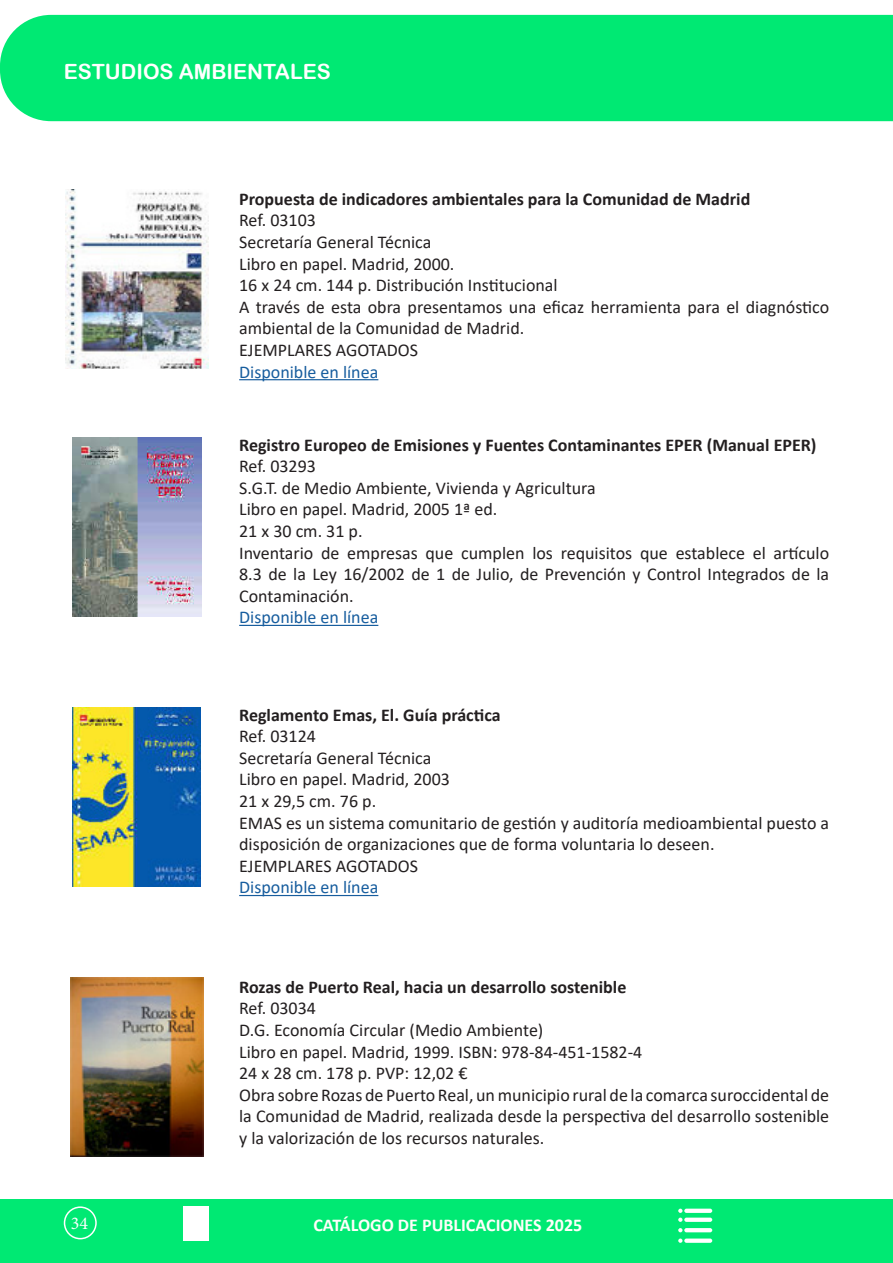
<style>
.page{position:relative;width:893px;height:1263px;background:#fff}
.page>*{position:absolute;margin:0;border:0;box-sizing:border-box;transform-origin:0 0}
.t1{font:21px "Arial Rounded MT Bold";color:#fff}
.t2{font:18px/21.6px "Calibri";color:#231f20}
.t3{font:700 18px "Calibri";color:#231f20}
.t4{font:18px "Calibri";color:#175d9e}
.t5{font:700 18px "Calibri";color:#fffefa}
.t6{font:18px "Minion Pro";color:#fff}
</style>
<div class="page">
<img style="left:66px;top:189px;width:142px;height:180px">
<img style="left:70px;top:977px;width:134px;height:180px">
<img style="left:73px;top:707px;width:128px;height:180px">
<img style="left:73px;top:437px;width:128px;height:179px">
<hr style="left:239px;top:379px;width:139px;height:1px;background:#175d9e">
<hr style="left:239px;top:895px;width:139px;height:1px;background:#175d9e">
<hr style="left:239px;top:625px;width:139px;height:1px;background:#175d9e">
<div style="left:0;top:15px;width:893px;height:106px;background:#00e973"></div>
<div style="left:0;top:1199px;width:893px;height:64px;background:#00e973"></div>
<div style="left:183px;top:1206px;width:25px;height:34px;background:#fff"></div>
<div style="left:684px;top:1208px;width:28px;height:5px;background:#fff;border-radius:2px"></div>
<div style="left:684px;top:1217px;width:28px;height:5px;background:#fff;border-radius:2px"></div>
<div style="left:684px;top:1238px;width:28px;height:5px;background:#fff;border-radius:2px"></div>
<svg style="left:684px;top:1228px;width:28px;height:4px"></svg>
<svg style="left:678px;top:1208px;width:4px;height:14px"></svg>
<svg style="left:678px;top:1228px;width:4px;height:4px"></svg>
<svg style="left:678px;top:1238px;width:4px;height:5px"></svg>
<div style="left:64px;top:1206px;width:33px;height:33px;border:2px solid #fff;border-radius:50%"></div>
<p class="t1" style="left:64px;top:59px;width:268px">ESTUDIOS AMBIENTALES</p>
<p class="t3" style="left:239px;top:186px;width:513px">Propuesta de indicadores ambientales para la Comunidad de Madrid</p>
<p class="t2" style="left:239px;top:209px;width:78px">Ref. 03103</p>
<p class="t2" style="left:239px;top:231px;width:194px">Secretaría General Técnica</p>
<p class="t2" style="left:239px;top:252px;width:217px">Libro en papel. Madrid, 2000.</p>
<p class="t2" style="left:239px;top:274px;width:320px">16 x 24 cm. 144 p. Distribución Institucional</p>
<p class="t2" style="left:239px;top:296px;width:591px">A través de esta obra presentamos una eficaz herramienta para el diagnóstico ambiental de la Comunidad de Madrid.</p>
<p class="t2" style="left:239px;top:339px;width:180px">EJEMPLARES AGOTADOS</p>
<p class="t4" style="left:239px;top:359px;width:141px">Disponible en línea</p>
<p class="t3" style="left:239px;top:432px;width:579px">Registro Europeo de Emisiones y Fuentes Contaminantes EPER (Manual EPER)</p>
<p class="t2" style="left:239px;top:455px;width:78px">Ref. 03293</p>
<p class="t2" style="left:239px;top:476px;width:358px">S.G.T. de Medio Ambiente, Vivienda y Agricultura</p>
<p class="t2" style="left:239px;top:498px;width:260px">Libro en papel. Madrid, 2005 1ª ed.</p>
<p class="t2" style="left:239px;top:520px;width:125px">21 x 30 cm. 31 p.</p>
<p class="t2" style="left:239px;top:541px;width:591px;text-align:justify">Inventario de empresas que cumplen los requisitos que establece el artículo 8.3 de la Ley 16/2002 de 1 de Julio, de Prevención y Control Integrados de la Contaminación.</p>
<p class="t4" style="left:239px;top:605px;width:141px">Disponible en línea</p>
<p class="t3" style="left:239px;top:702px;width:263px">Reglamento Emas, El. Guía práctica</p>
<p class="t2" style="left:239px;top:725px;width:78px">Ref. 03124</p>
<p class="t2" style="left:239px;top:747px;width:194px">Secretaría General Técnica</p>
<p class="t2" style="left:239px;top:768px;width:212px">Libro en papel. Madrid, 2003</p>
<p class="t2" style="left:239px;top:790px;width:139px">21 x 29,5 cm. 76 p.</p>
<p class="t2" style="left:239px;top:811px;width:591px">EMAS es un sistema comunitario de gestión y auditoría medioambiental puesto a disposición de organizaciones que de forma voluntaria lo deseen.</p>
<p class="t2" style="left:239px;top:855px;width:180px">EJEMPLARES AGOTADOS</p>
<p class="t4" style="left:239px;top:875px;width:141px">Disponible en línea</p>
<p class="t3" style="left:239px;top:974px;width:389px">Rozas de Puerto Real, hacia un desarrollo sostenible</p>
<p class="t2" style="left:239px;top:997px;width:78px">Ref. 03034</p>
<p class="t2" style="left:239px;top:1019px;width:306px">D.G. Economía Circular (Medio Ambiente)</p>
<p class="t2" style="left:239px;top:1040px;width:405px">Libro en papel. Madrid, 1999. ISBN: 978-84-451-1582-4</p>
<p class="t2" style="left:239px;top:1062px;width:230px">24 x 28 cm. 178 p. PVP: 12,02 €</p>
<p class="t2" style="left:239px;top:1083px;width:591px;text-align:justify">Obra sobre Rozas de Puerto Real, un municipio rural de la comarca suroccidental de la Comunidad de Madrid, realizada desde la perspectiva del desarrollo sostenible y la valorización de los recursos naturales.</p>
<p class="t6" style="left:71px;top:1211px;width:19px">34</p>
<p class="t5" style="left:313px;top:1212px;width:270px">CATÁLOGO DE PUBLICACIONES 2025</p>
</div>
